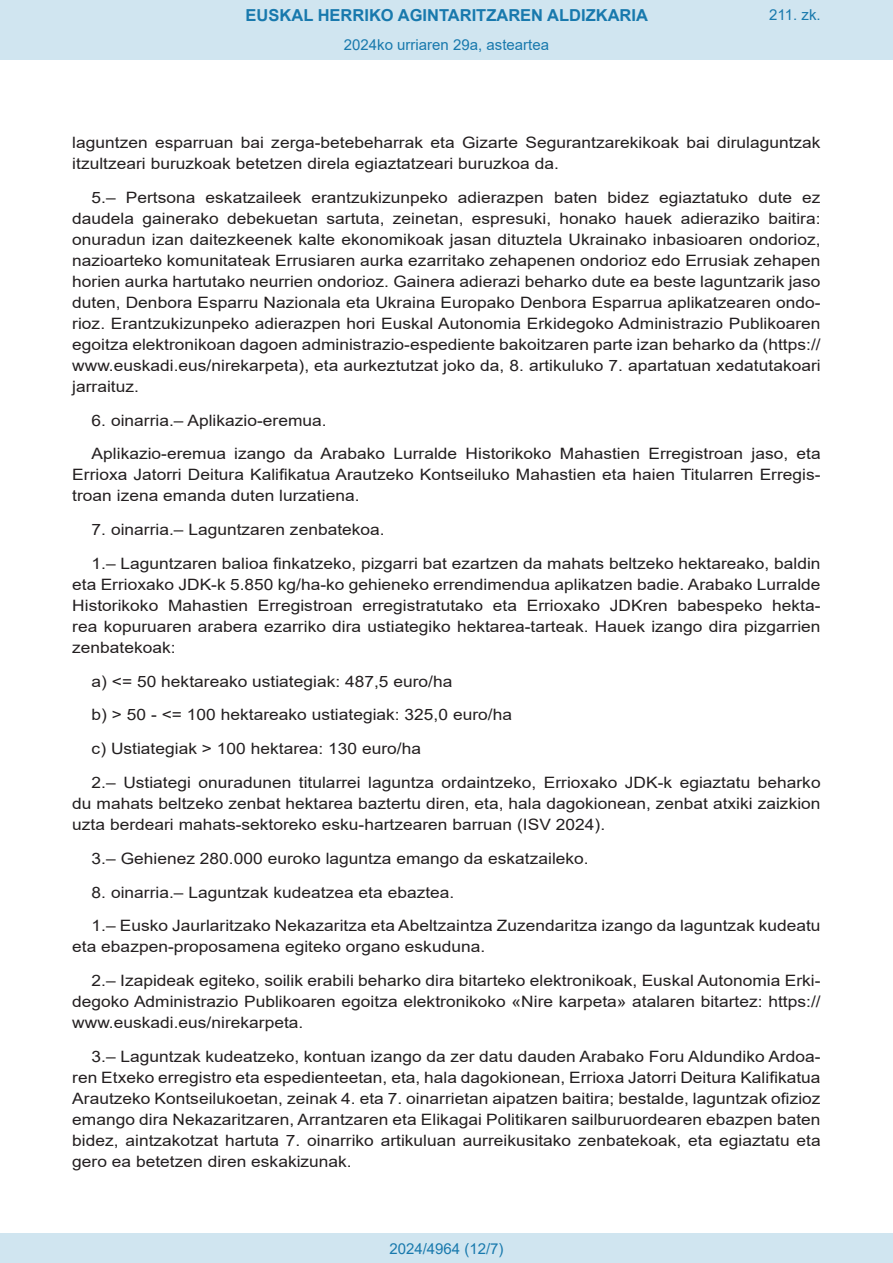
<style>
.page{position:relative;width:893px;height:1263px;background:#fff}
.page>*{position:absolute;margin:0;border:0;box-sizing:border-box;transform-origin:0 0}
.t1{font:700 16.5px "Arial";color:#1879ad}
.BOPVDetalle{font:15.6px/21px "Arial";color:#231f20;text-align:justify;scale:1.11 1}
.Paginacion_Centro{font:15px "Arial";color:#1879ad}
</style>
<div class="page">
<div style="left:0;top:0;width:893px;height:60px;background:#d0e5f0"></div>
<div style="left:0;top:1233px;width:893px;height:30px;background:#d0e5f0"></div>
<p class="t1" style="left:246px;top:3px;width:404px">EUSKAL HERRIKO AGINTARITZAREN ALDIZKARIA</p>
<p class="Paginacion_Centro" style="left:344px;top:35px;width:207px">2024ko urriaren 29a, asteartea</p>
<p class="Paginacion_Centro" style="left:769px;top:5px;width:53px">211. zk.</p>
<p class="BOPVDetalle" style="left:72px;top:132px;width:676px">laguntzen esparruan bai zerga-betebeharrak eta Gizarte Segurantzarekikoak bai dirulaguntzak itzultzeari buruzkoak betetzen direla egiaztatzeari buruzkoa da.</p>
<p class="BOPVDetalle" style="left:72px;top:187px;width:676px;text-indent:19px">5.– Pertsona eskatzaileek erantzukizunpeko adierazpen baten bidez egiaztatuko dute ez daudela gainerako debekuetan sartuta, zeinetan, espresuki, honako hauek adieraziko baitira: onuradun izan daitezkeenek kalte ekonomikoak jasan dituztela Ukrainako inbasioaren ondorioz, nazioarteko komunitateak Errusiaren aurka ezarritako zehapenen ondorioz edo Errusiak zehapen horien aurka hartutako neurrien ondorioz. Gainera adierazi beharko dute ea beste laguntzarik jaso duten, Denbora Esparru Nazionala eta Ukraina Europako Denbora Esparrua aplikatzearen ondo&shy;rioz. Erantzukizunpeko adierazpen hori Euskal Autonomia Erkidegoko Administrazio Publikoaren egoitza elektronikoan dagoen administrazio-espediente bakoitzaren parte izan beharko da (https:// www.euskadi.eus/nirekarpeta), eta aurkeztutzat joko da, 8. artikuluko 7. apartatuan xedatutakoari jarraituz.</p>
<p class="BOPVDetalle" style="left:92px;top:410px;width:213px">6. oinarria.– Aplikazio-eremua.</p>
<p class="BOPVDetalle" style="left:72px;top:443px;width:676px;text-indent:19px">Aplikazio-eremua izango da Arabako Lurralde Historikoko Mahastien Erregistroan jaso, eta Errioxa Jatorri Deitura Kalifikatua Arautzeko Kontseiluko Mahastien eta haien Titularren Erregis&shy;troan izena emanda duten lurzatiena.</p>
<p class="BOPVDetalle" style="left:92px;top:519px;width:266px">7. oinarria.– Laguntzaren zenbatekoa.</p>
<p class="BOPVDetalle" style="left:72px;top:553px;width:676px;text-indent:19px">1.– Laguntzaren balioa finkatzeko, pizgarri bat ezartzen da mahats beltzeko hektareako, baldin eta Errioxako JDK-k 5.850 kg/ha-ko gehieneko errendimendua aplikatzen badie. Arabako Lurralde Historikoko Mahastien Erregistroan erregistratutako eta Errioxako JDKren babespeko hekta&shy;rea kopuruaren arabera ezarriko dira ustiategiko hektarea-tarteak. Hauek izango dira pizgarrien zenbatekoak:</p>
<p class="BOPVDetalle" style="left:92px;top:671px;width:327px">a) &lt;= 50 hektareako ustiategiak: 487,5 euro/ha</p>
<p class="BOPVDetalle" style="left:92px;top:704px;width:380px">b) &gt; 50 - &lt;= 100 hektareako ustiategiak: 325,0 euro/ha</p>
<p class="BOPVDetalle" style="left:92px;top:738px;width:298px">c) Ustiategiak &gt; 100 hektarea: 130 euro/ha</p>
<p class="BOPVDetalle" style="left:72px;top:772px;width:676px;text-indent:19px">2.– Ustiategi onuradunen titularrei laguntza ordaintzeko, Errioxako JDK-k egiaztatu beharko du mahats beltzeko zenbat hektarea baztertu diren, eta, hala dagokionean, zenbat atxiki zaizkion uzta berdeari mahats-sektoreko esku-hartzearen barruan (ISV 2024).</p>
<p class="BOPVDetalle" style="left:92px;top:848px;width:449px">3.– Gehienez 280.000 euroko laguntza emango da eskatzaileko.</p>
<p class="BOPVDetalle" style="left:92px;top:881px;width:328px">8. oinarria.– Laguntzak kudeatzea eta ebaztea.</p>
<p class="BOPVDetalle" style="left:72px;top:915px;width:676px;text-indent:19px">1.– Eusko Jaurlaritzako Nekazaritza eta Abeltzaintza Zuzendaritza izango da laguntzak kudeatu eta ebazpen-proposamena egiteko organo eskuduna.</p>
<p class="BOPVDetalle" style="left:72px;top:970px;width:676px;text-indent:19px">2.– Izapideak egiteko, soilik erabili beharko dira bitarteko elektronikoak, Euskal Autonomia Erki&shy;degoko Administrazio Publikoaren egoitza elektronikoko «Nire karpeta» atalaren bitartez: https:// www.euskadi.eus/nirekarpeta.</p>
<p class="BOPVDetalle" style="left:72px;top:1046px;width:676px;text-indent:19px">3.– Laguntzak kudeatzeko, kontuan izango da zer datu dauden Arabako Foru Aldundiko Ardoa&shy;ren Etxeko erregistro eta espedienteetan, eta, hala dagokionean, Errioxa Jatorri Deitura Kalifikatua Arautzeko Kontseilukoetan, zeinak 4. eta 7. oinarrietan aipatzen baitira; bestalde, laguntzak ofizioz emango dira Nekazaritzaren, Arrantzaren eta Elikagai Politikaren sailburuordearen ebazpen baten bidez, aintzakotzat hartuta 7. oinarriko artikuluan aurreikusitako zenbatekoak, eta egiaztatu eta gero ea betetzen diren eskakizunak.</p>
<p class="Paginacion_Centro" style="left:389px;top:1238px;width:116px">2024/4964 (12/7)</p>
</div>
